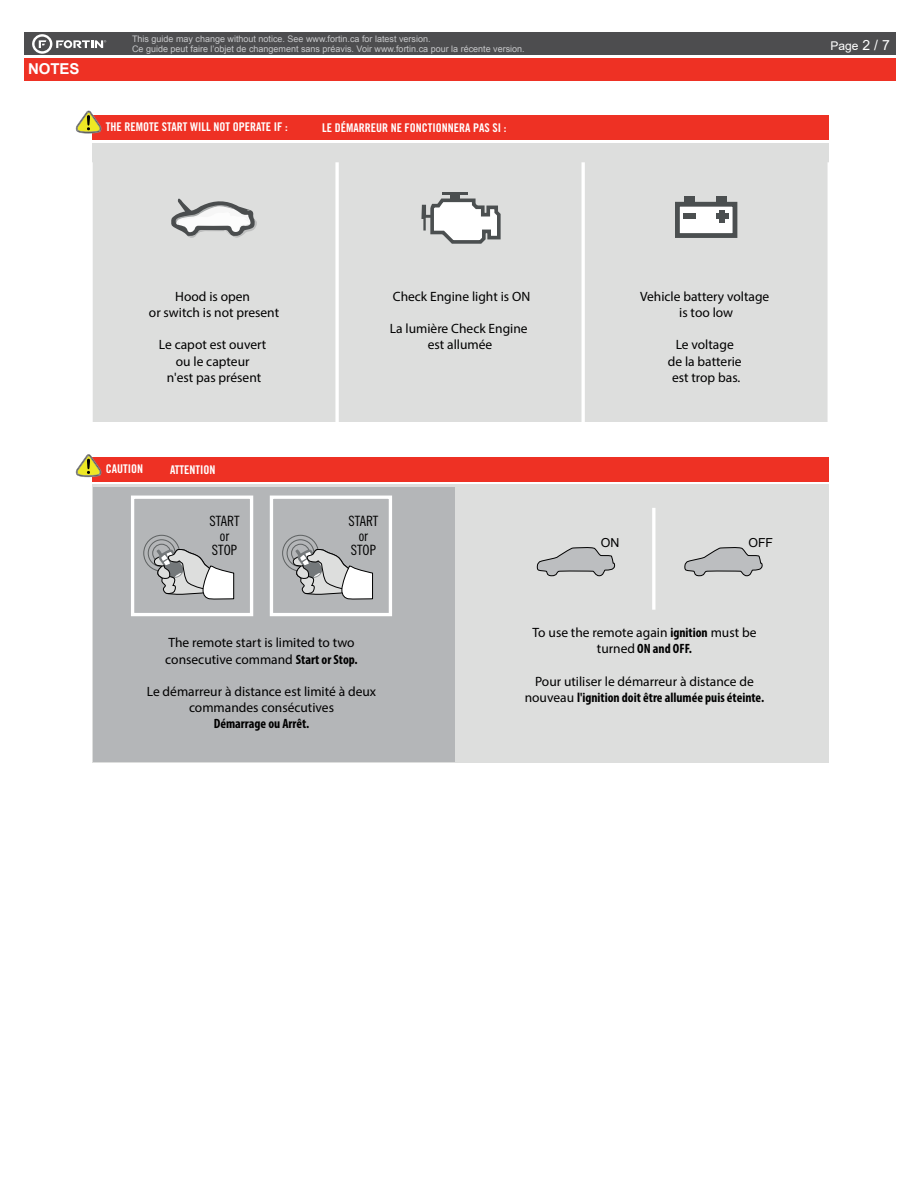
<style>
.page{position:relative;width:918px;height:1188px;background:#fff}
.page>*{position:absolute;margin:0;border:0;box-sizing:border-box;transform-origin:0 0}
.t1{font:700 15px "Arial";letter-spacing:-.005em;color:#fff}
.t2{font:14.25px/14.2px "Trade Gothic LT Std Cn 18";color:#000;text-align:center}
.t3{font:13.5px/16.2px "Myriad Pro";color:#000;text-align:center}
.t4{font:700 condensed 13.5px "Myriad Pro";color:#000}
.t5{font:12.45px "Arial";color:#000}
.t6{font:12px "Trade Gothic LT Std Bd Cn 20";color:#fff}
.t7{font:12px "Arial";color:#fff}
.t8{font:9px/9.8px "Arial";color:#c7c8ca}
.s1{font-size:13.95px}
.s2{font-weight:700;font-stretch:condensed}
</style>
<div class="page">
<div style="left:24px;top:33px;width:872px;height:22px;background:#4d4d4f"></div>
<div style="left:24px;top:58px;width:872px;height:23px;background:#ee3124"></div>
<svg style="left:32px;top:34px;width:74px;height:20px"></svg>
<div style="left:92px;top:143px;width:737px;height:278px;background:#dddedd"></div>
<div style="left:92px;top:115px;width:737px;height:24px;background:#ee3124"></div>
<svg style="left:171px;top:198px;width:86px;height:40px"></svg>
<div style="left:677px;top:204px;width:58px;height:32px;background:#fff"></div>
<div style="left:675px;top:202px;width:62px;height:36px;border:5px solid #4b4f50"></div>
<div style="left:684px;top:197px;width:11px;height:7px;background:#4b4f50"></div>
<div style="left:716px;top:197px;width:11px;height:7px;background:#4b4f50"></div>
<div style="left:683px;top:214px;width:12px;height:5px;background:#4b4f50"></div>
<div style="left:716px;top:214px;width:12px;height:5px;background:#4b4f50"></div>
<div style="left:720px;top:210px;width:5px;height:12px;background:#4b4f50"></div>
<svg style="left:421px;top:197px;width:80px;height:47px"></svg>
<hr style="left:443px;top:193px;width:25px;height:2px;background:#4b4f50">
<div style="left:451px;top:193px;width:9px;height:7px;background:#4b4f50"></div>
<svg style="left:76px;top:111px;width:25px;height:23px"></svg>
<svg style="left:335px;top:162px;width:4px;height:260px"></svg>
<hr style="left:89px;top:162px;width:4px;height:277px;background:#fff">
<hr style="left:582px;top:162px;width:3px;height:277px;background:#fff">
<hr style="left:828px;top:162px;width:3px;height:277px;background:#fff">
<div style="left:92px;top:485px;width:737px;height:278px;background:#dddedd"></div>
<div style="left:92px;top:457px;width:737px;height:24px;background:#ee3124"></div>
<svg style="left:536px;top:547px;width:80px;height:30px"></svg>
<svg style="left:684px;top:547px;width:79px;height:30px"></svg>
<hr style="left:652px;top:508px;width:3px;height:102px;background:#fff">
<div style="left:93px;top:488px;width:362px;height:274px;background:#b4b6b8"></div>
<svg style="left:76px;top:454px;width:25px;height:23px"></svg>
<div style="left:152px;top:544px;width:19px;height:19px;border:1px solid #5e6162;border-radius:50%"></div>
<div style="left:143px;top:535px;width:37px;height:37px;border:1px solid #5e6162;border-radius:50%"></div>
<div style="left:148px;top:539px;width:28px;height:28px;border:1px solid #5e6162;border-radius:50%"></div>
<svg style="left:154px;top:549px;width:81px;height:51px"></svg>
<div style="left:131px;top:496px;width:122px;height:120px;border:3px solid #fff"></div>
<div style="left:291px;top:544px;width:19px;height:19px;border:1px solid #5e6162;border-radius:50%"></div>
<div style="left:282px;top:535px;width:37px;height:37px;border:1px solid #5e6162;border-radius:50%"></div>
<div style="left:287px;top:539px;width:27px;height:28px;border:1px solid #5e6162;border-radius:50%"></div>
<svg style="left:293px;top:549px;width:80px;height:51px"></svg>
<div style="left:270px;top:496px;width:122px;height:120px;border:3px solid #fff"></div>
<p class="t1" style="left:28px;top:58px;width:53px">NOTES</p>
<p class="t8" style="left:132px;top:34px;width:394px">This guide may change without notice. See www.fortin.ca for latest version.<br>Ce guide peut faire l’objet de changement sans préavis. Voir www.fortin.ca pour la récente version.</p>
<p class="t6" style="left:106px;top:120px;width:183px">THE REMOTE START WILL NOT OPERATE IF :</p>
<p class="t6" style="left:322px;top:120px;width:186px">LE DÉMARREUR NE FONCTIONNERA PAS SI :</p>
<p class="t7" style="left:831px;top:38px;width:61px">Page <span class="s1">2 / 7</span></p>
<p class="t3" style="left:149px;top:288px;width:132px">Hood is open<br>or switch is not present</p>
<p class="t3" style="left:159px;top:336px;width:109px">Le capot est ouvert ou le capteur<br>n'est pas présent</p>
<p class="t3" style="left:393px;top:288px;width:139px">Check Engine light is ON</p>
<p class="t3" style="left:390px;top:320px;width:139px">La lumière Check Engine est allumée</p>
<p class="t3" style="left:640px;top:288px;width:131px">Vehicle battery voltage is too low</p>
<p class="t3" style="left:668px;top:336px;width:75px">Le voltage de la batterie est trop bas.</p>
<p class="t6" style="left:106px;top:461px;width:39px">CAUTION</p>
<p class="t6" style="left:170px;top:462px;width:47px">ATTENTION</p>
<p class="t2" style="left:210px;top:514px;width:31px">START or<br>STOP</p>
<p class="t2" style="left:348px;top:514px;width:31px">START or<br>STOP</p>
<p class="t3" style="left:165px;top:634px;width:194px;text-align:left">The remote start is limited to two consecutive command <span class="s2">Start or Stop.</span></p>
<p class="t3" style="left:147px;top:683px;width:231px">Le démarreur à distance est limité à deux commandes consécutives</p>
<p class="t4" style="left:214px;top:715px;width:97px">Démarrage ou Arrêt.</p>
<p class="t5" style="left:601px;top:534px;width:20px">ON</p>
<p class="t5" style="left:748px;top:534px;width:26px">OFF</p>
<p class="t3" style="left:533px;top:624px;width:225px">To use the remote again <span class="s2">ignition</span> must be turned <span class="s2">ON and OFF.</span></p>
<p class="t3" style="left:525px;top:673px;width:241px">Pour utiliser le démarreur à distance de nouveau <span class="s2">l'ignition doit être allumée puis éteinte.</span></p>
</div>
